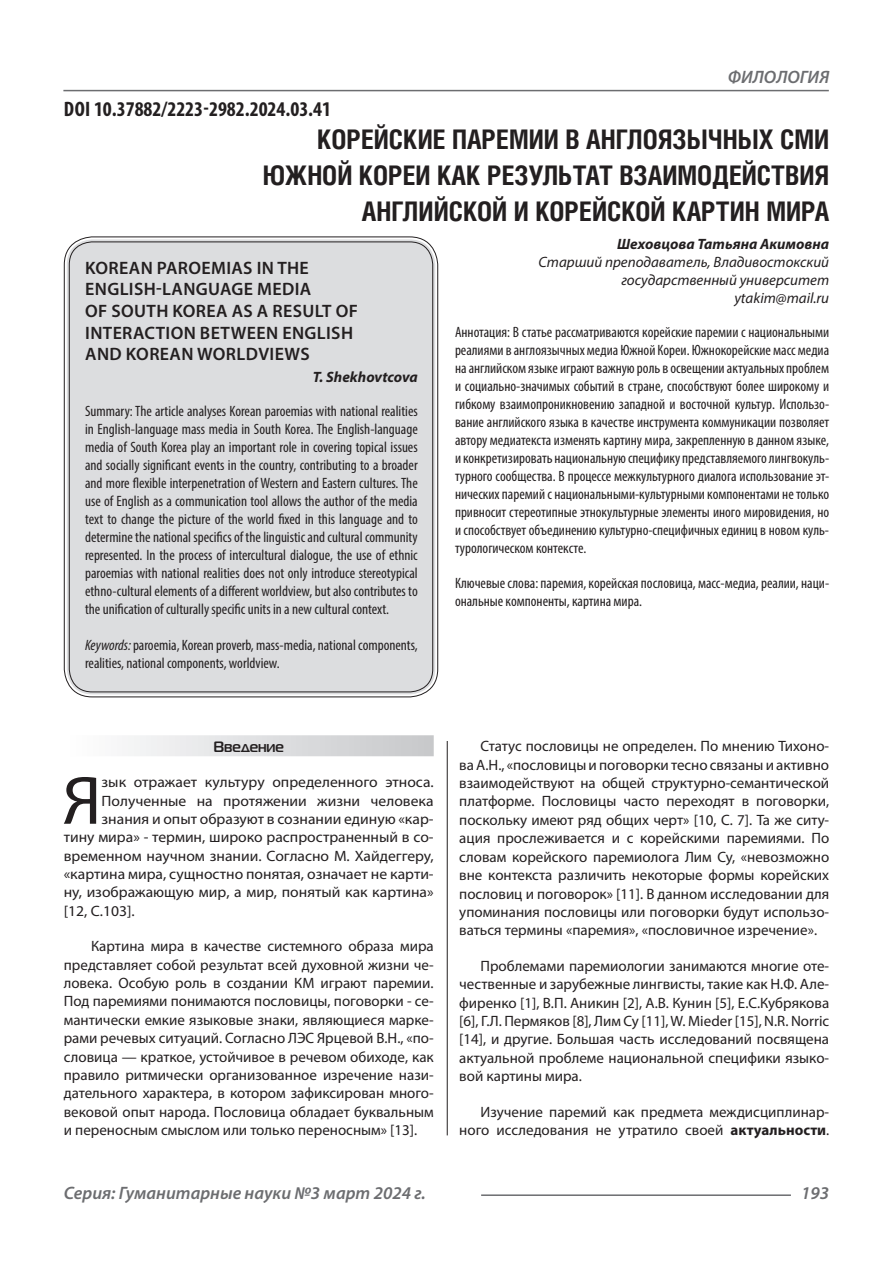
<style>
.page{position:relative;width:893px;height:1263px;background:#fff}
.page>*{position:absolute;margin:0;border:0;box-sizing:border-box;transform-origin:0 0}
.Статья_текст_первый{font:68.85px "Myriad Pro";color:#231f20;scale:1.04 1}
.Статья_название{font:700 27px "Helios Cond C";color:#231f20}
.ДОИ{font:700 condensed 21px "Myriad Pro";color:#231f20}
.Статья_название_англ{font:600 18px "Myriad Pro";letter-spacing:.02em;color:#231f20}
.t1{font:italic 600 18px "Myriad Pro";color:#6c6d70}
.Статья_текст{font:15px/18.5px "Myriad Pro";color:#231f20;text-align:justify}
.Статья_аннотация_тек{font:condensed 15px/18px "Myriad Pro";color:#231f20;text-align:justify}
.Статья_аннотация_анг{font:condensed 15px/18px "Myriad Pro";color:#231f20;text-align:justify}
.Статья_текст_первый-2{font:15px "Myriad Pro";color:#231f20;scale:1.04 1}
.Статья_автор_инфо{font:italic 15px/18px "Myriad Pro";color:#231f20;text-align:right}
.Статья_автор_фио_рус{font:italic 700 15px "Myriad Pro";color:#231f20}
.Статья_автор_англ{font:italic 700 15px "Myriad Pro";color:#231f20}
.Статья_подзаголовок{font:700 15px "Magistral C";color:#231f20}
.s1{font-style:italic}
.s2{font-weight:700}
</style>
<div class="page">
<hr style="left:447px;top:128px;width:1px;height:1007px;background:#231f20">
<hr style="left:63px;top:90px;width:766px;height:1px;background:#6c6d70">
<hr style="left:481px;top:1194px;width:310px;height:2px;background:#6c6d70">
<div style="left:67px;top:239px;width:368px;height:455px;background:#dcdddf;border-radius:26px"></div>
<div style="left:64px;top:735px;width:370px;height:21px;background:linear-gradient(to right,#fefeff,#c6c8ca)"></div>
<p class="ДОИ" style="left:64px;top:96px;width:269px">DOI 10.37882/2223-2982.2024.03.41</p>
<p class="t1" style="left:728px;top:66px;width:103px">ФИЛОЛОГИЯ</p>
<p class="Статья_название" style="left:317px;top:124px;width:513px">КОРЕЙСКИЕ ПАРЕМИИ В АНГЛОЯЗЫЧНЫХ СМИ</p>
<p class="Статья_название" style="left:263px;top:160px;width:568px">ЮЖНОЙ КОРЕИ КАК РЕЗУЛЬТАТ ВЗАИМОДЕЙСТВИЯ</p>
<p class="Статья_название" style="left:362px;top:196px;width:469px">АНГЛИЙСКОЙ И КОРЕЙСКОЙ КАРТИН МИРА</p>
<p class="Статья_автор_фио_рус" style="left:617px;top:235px;width:214px">Шеховцова Татьяна Акимовна</p>
<p class="Статья_автор_инфо" style="left:539px;top:253px;width:292px">Старший преподаватель, Владивостокский государственный университет</p>
<p class="Статья_автор_инфо" style="left:734px;top:289px;width:96px">ytakim@mail.ru</p>
<p class="Статья_аннотация_тек" style="left:455px;top:322px;width:376px">Аннотация: В статье рассматриваются корейские паремии с национальными реалиями в англоязычных медиа Южной Кореи. Южнокорейские масс медиа на английском языке играют важную роль в освещении актуальных проблем и социально-значимых событий в стране, способствуют более широкому и гибкому взаимопроникновению западной и восточной культур. Использо&shy;вание английского языка в качестве инструмента коммуникации позволяет автору медиатекста изменять картину мира, закрепленную в данном языке, и конкретизировать национальную специфику представляемого лингвокуль&shy;турного сообщества. В процессе межкультурного диалога использование эт&shy;нических паремий с национальными-культурными компонентами не только привносит стереотипные этнокультурные элементы иного мировидения, но и способствует объединению культурно-специфичных единиц в новом куль&shy;турологическом контексте.</p>
<p class="Статья_аннотация_тек" style="left:455px;top:574px;width:376px">Ключевые слова: паремия, корейская пословица, масс-медиа, реалии, наци&shy;ональные компоненты, картина мира.</p>
<p class="Статья_название_англ" style="left:85px;top:256px;width:225px">KOREAN PAROEMIAS IN THE</p>
<p class="Статья_название_англ" style="left:85px;top:278px;width:228px">ENGLISH-LANGUAGE MEDIA</p>
<p class="Статья_название_англ" style="left:85px;top:299px;width:274px">OF SOUTH KOREA AS A RESULT OF</p>
<p class="Статья_название_англ" style="left:85px;top:321px;width:269px">INTERACTION BETWEEN ENGLISH</p>
<p class="Статья_название_англ" style="left:85px;top:343px;width:226px">AND KOREAN WORLDVIEWS</p>
<p class="Статья_автор_англ" style="left:313px;top:367px;width:107px">T. Shekhovtcova</p>
<p class="Статья_аннотация_анг" style="left:85px;top:402px;width:334px">Summary: The article analyses Korean paroemias with national realities in English-language mass media in South Korea. The English-language media of South Korea play an important role in covering topical issues and socially significant events in the country, contributing to a broader and more flexible interpenetration of Western and Eastern cultures. The use of English as a communication tool allows the author of the media text to change the picture of the world fixed in this language and to determine the national specifics of the linguistic and cultural community represented. In the process of intercultural dialogue, the use of ethnic paroemias with national realities does not only introduce stereotypical ethno-cultural elements of a different worldview, but also contributes to the unification of culturally specific units in a new cultural context.</p>
<p class="Статья_аннотация_анг" style="left:85px;top:636px;width:334px"><span class="s1">Keywords:</span> paroemia, Korean proverb, mass-media, national components, realities, national components, worldview.</p>
<p class="Статья_подзаголовок" style="left:213px;top:738px;width:72px">Введение</p>
<p class="Статья_текст_первый" style="left:63px;top:758px;width:39px">Я</p>
<p class="Статья_текст_первый-2" style="left:102px;top:773px;width:321px">зык отражает культуру определенного этноса.</p>
<p class="Статья_текст_первый-2" style="left:102px;top:791px;width:321px">Полученные на протяжении жизни человека</p>
<p class="Статья_текст_первый-2" style="left:102px;top:809px;width:321px">знания и опыт образуют в сознании единую «кар-</p>
<p class="Статья_текст_первый-2" style="left:64px;top:828px;width:357px">тину мира» - термин, широко распространенный в со-</p>
<p class="Статья_текст_первый-2" style="left:64px;top:846px;width:357px">временном научном знании. Согласно М. Хайдеггеру,</p>
<p class="Статья_текст_первый-2" style="left:64px;top:865px;width:357px">«картина мира, сущностно понятая, означает не карти-</p>
<p class="Статья_текст_первый-2" style="left:64px;top:883px;width:357px">ну, изображающую мир, а мир, понятый как картина»</p>
<p class="Статья_текст_первый-2" style="left:64px;top:901px;width:70px">[12, С.103].</p>
<p class="Статья_текст" style="left:64px;top:937px;width:371px;text-indent:27px">Картина мира в качестве системного образа мира представляет собой результат всей духовной жизни че&shy;ловека. Особую роль в создании КМ играют паремии.<br>Под паремиями понимаются пословицы, поговорки - се&shy;мантически емкие языковые знаки, являющиеся марке&shy;рами речевых ситуаций. Согласно ЛЭС Ярцевой В.Н., «по&shy;словица — краткое, устойчивое в речевом обиходе, как правило ритмически организованное изречение нази&shy;дательного характера, в котором зафиксирован много&shy;вековой опыт народа. Пословица обладает буквальным и переносным смыслом или только переносным» [13].</p>
<p class="Статья_текст" style="left:459px;top:737px;width:371px;text-indent:21px">Статус пословицы не определен. По мнению Тихоно&shy;ва А.Н., «пословицы и поговорки тесно связаны и активно взаимодействуют на общей структурно-семантической платформе. Пословицы часто переходят в поговорки, поскольку имеют ряд общих черт» [10, C. 7]. Та же ситу&shy;ация прослеживается и с корейскими паремиями. По словам корейского паремиолога Лим Су, «невозможно вне контекста различить некоторые формы корейских пословиц и поговорок» [11]. В данном исследовании для упоминания пословицы или поговорки будут использо&shy;ваться термины «паремия», «пословичное изречение».</p>
<p class="Статья_текст" style="left:459px;top:956px;width:371px;text-indent:21px">Проблемами паремиологии занимаются многие оте&shy;чественные и зарубежные лингвисты, такие как Н.Ф. Але&shy;фиренко [1], В.П. Аникин [2], А.В. Кунин [5], Е.С.Кубрякова [6], Г.Л. Пермяков [8], Лим Су [11], W. Mieder [15], N.R. Norric [14], и другие. Большая часть исследований посвящена актуальной проблеме национальной специфики языко&shy;вой картины мира.</p>
<p class="Статья_текст" style="left:459px;top:1102px;width:371px;text-align:right">Изучение паремий как предмета междисциплинар&shy;ного исследования не утратило своей <span class="s2">актуальности</span>.</p>
<p class="t1" style="left:64px;top:1182px;width:363px">Серия: Гуманитарные науки №3 март 2024 г.</p>
<p class="t1" style="left:801px;top:1182px;width:30px">193</p>
</div>
